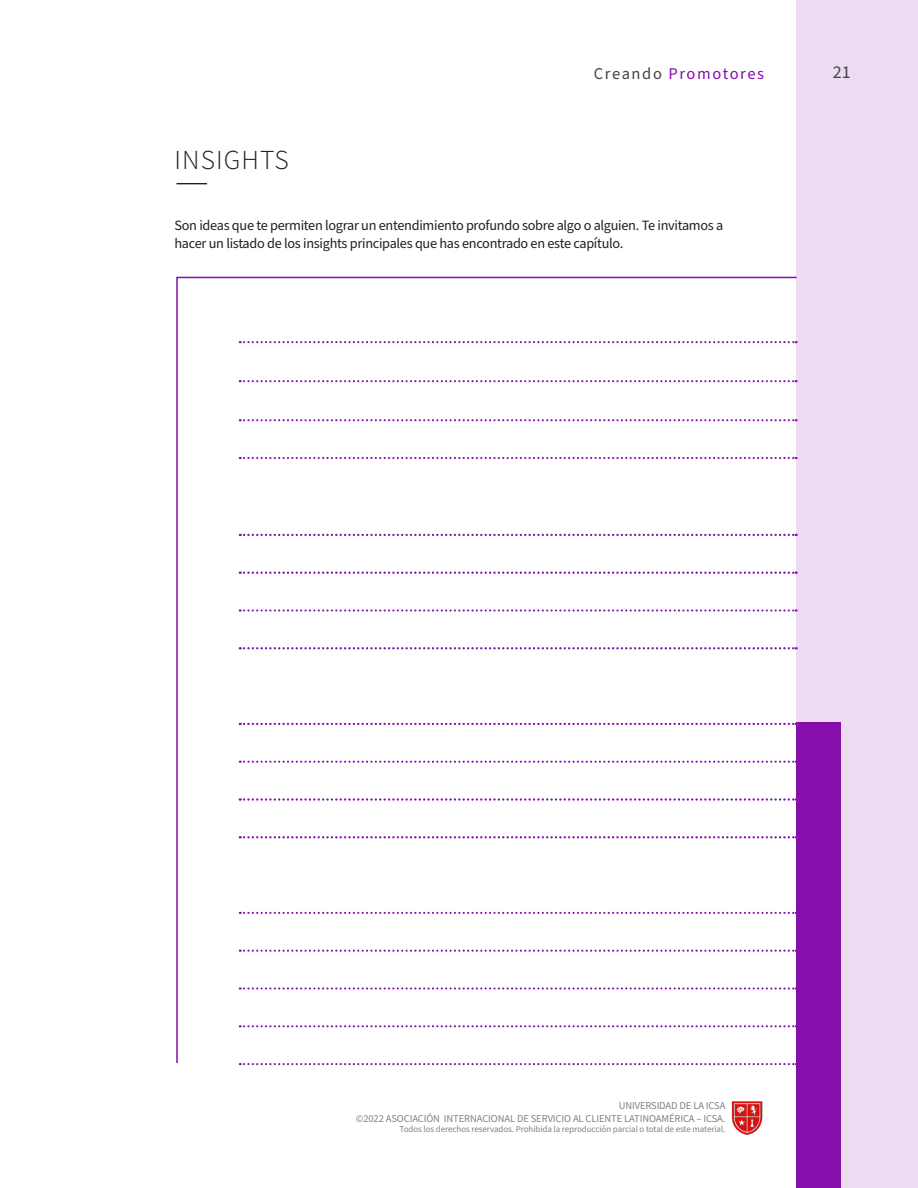
<style>
.page{position:relative;width:918px;height:1188px;background:#fff}
.page>*{position:absolute;margin:0;border:0;box-sizing:border-box;transform-origin:0 0}
.t1{font:300 27.45px "Source Sans Pro";letter-spacing:.04em;color:#231f20}
.t2{font:18px "Source Sans Pro";color:#434444}
.t3{font:16.5px "Source Sans Pro";letter-spacing:.1em;color:#860eaa}
.Body_2{font:14.25px/18.8px "Source Sans Pro";letter-spacing:-.02em;color:#231f20}
.t4{font:10.5px/12.1px "Source Sans Pro";letter-spacing:-.01em;color:#808285;text-align:right}
.t5{font:9px "Source Sans Pro";letter-spacing:-.01em;color:#808285}
.s1{color:#434444}
</style>
<div class="page">
<div style="left:797px;top:0;width:121px;height:1188px;background:#eddbf2"></div>
<div style="left:797px;top:723px;width:44px;height:465px;background:#860eaa"></div>
<img style="left:731px;top:1101px;width:32px;height:33px">
<hr style="left:176px;top:183px;width:31px;height:1px;background:#231f20">
<svg style="left:176px;top:276px;width:622px;height:789px"></svg>
<p class="t1" style="left:175px;top:143px;width:116px">INSIGHTS</p>
<p class="t3" style="left:594px;top:62px;width:172px"><span class="s1">Creando</span> Promotores</p>
<p class="Body_2" style="left:175px;top:216px;width:550px">Son ideas que te permiten lograr un entendimiento profundo sobre algo o alguien. Te invitamos a hacer un listado de los insights principales que has encontrado en este capítulo.</p>
<p class="t2" style="left:833px;top:60px;width:19px">21</p>
<p class="t4" style="left:356px;top:1100px;width:371px">UNIVERSIDAD DE LA ICSA<br>©2022 ASOCIACIÓN INTERNACIONAL DE SERVICIO AL CLIENTE LATINOAMÉRICA – ICSA.</p>
<p class="t5" style="left:400px;top:1123px;width:327px">Todos los derechos reservados. Prohibida la reproducción parcial o total de este material.</p>
</div>
